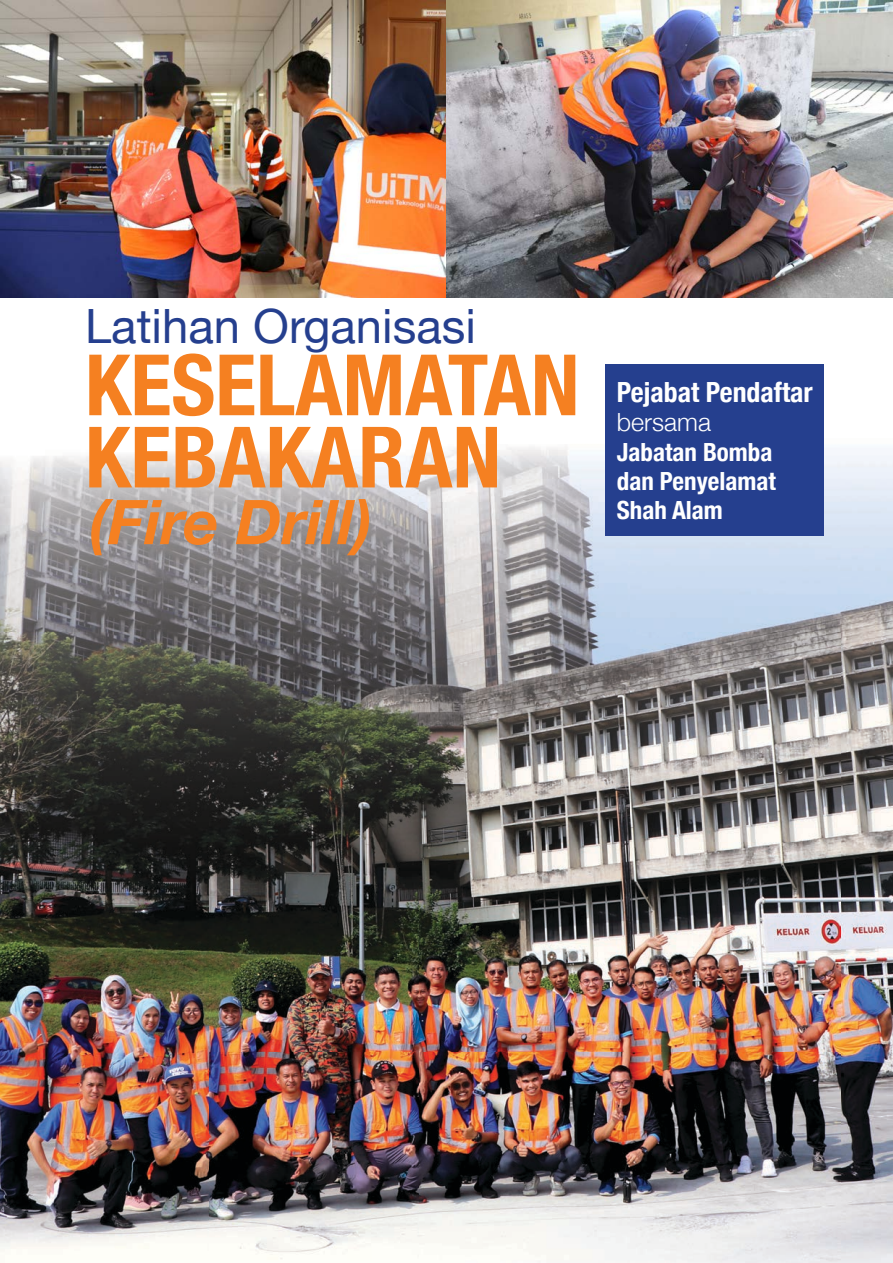
<style>
.page{position:relative;width:893px;height:1263px;background:#fff}
.page>*{position:absolute;margin:0;border:0;box-sizing:border-box;transform-origin:0 0}
.t1{font:700 condensed 84.75px/72.2px "Helvetica Neue";color:#f58021}
.t2{font:italic 700 61.65px "Helvetica Neue";color:#f58021}
.t3{font:47.25px "Helvetica Neue";color:#253f8e}
.t4{font:700 condensed 27.75px "Helvetica Neue";color:#fff}
.t5{font:700 condensed 25.05px/29.2px "Helvetica Neue";color:#fff}
.t6{font:300 25.05px "Helvetica Neue";color:#fff}
</style>
<div class="page">
<img style="left:0;top:422px;width:893px;height:841px">
<img style="left:0;top:0;width:893px;height:298px">
<div style="left:606px;top:365px;width:218px;height:171px;background:#253f8e"></div>
<h3 class="t3" style="left:85px;top:292px;width:392px">Latihan Organisasi</h3>
<h1 class="t1" style="left:85px;top:343px;width:496px">KESELAMATAN<br>KEBAKARAN</h1>
<h2 class="t2" style="left:90px;top:474px;width:284px">(Fire Drill)</h2>
<p class="t4" style="left:617px;top:369px;width:197px">Pejabat Pendaftar</p>
<p class="t6" style="left:617px;top:402px;width:96px">bersama</p>
<p class="t5" style="left:617px;top:435px;width:161px">Jabatan Bomba dan Penyelamat<br>Shah Alam</p>
</div>
